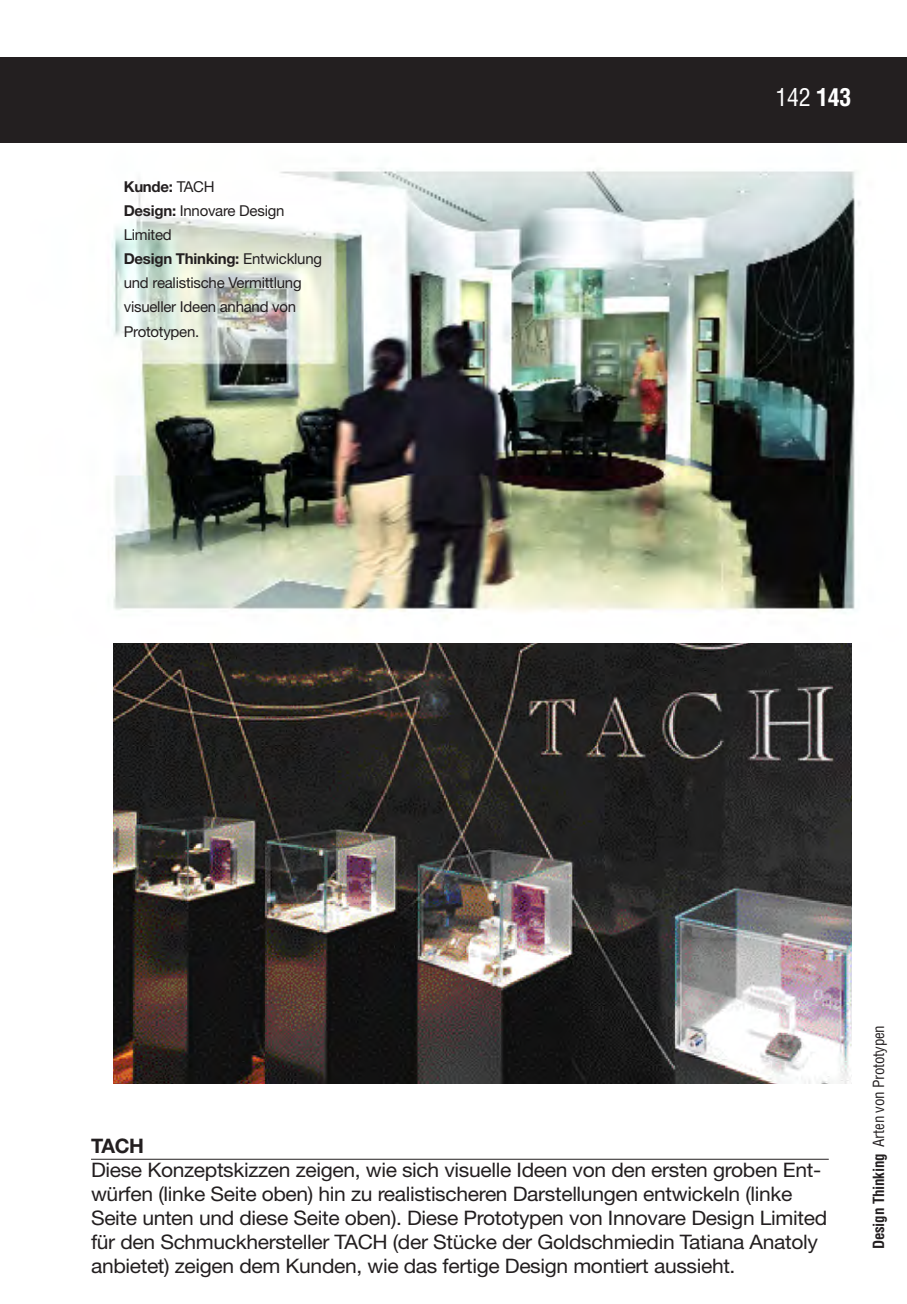
<style>
.page{position:relative;width:907px;height:1304px;background:#fff}
.page>*{position:absolute;margin:0;border:0;box-sizing:border-box;transform-origin:0 0}
.t1{font:condensed 24px "Helvetica";color:#fff}
.t2{font:20px/24px "Helvetica Neue";letter-spacing:-.015em;color:#231f20;scale:1.05 1}
.t3{font:15px/24px "Helvetica Neue";letter-spacing:-.015em;color:#231f20}
.t4{font:condensed 15px "Helvetica";letter-spacing:-.015em;color:#231f20}
.s1{font-weight:700}
</style>
<div class="page">
<img style="left:0;top:57px;width:906px;height:1103px">
<p class="t3" style="left:124px;top:176px;width:200px"><span class="s1">Kunde:</span> TACH<br><span class="s1">Design:</span> Innovare Design<br>Limited<br><span class="s1">Design Thinking:</span> Entwicklung und realistische Vermittlung visueller Ideen anhand von<br>Prototypen.</p>
<p class="t1" style="left:775px;top:84px;width:77px">142 <span class="s1">143</span></p>
<p class="t2" style="left:91px;top:1135px;width:702px"><span class="s1">TACH<br></span>Diese Konzeptskizzen zeigen, wie sich visuelle Ideen von den ersten groben Ent&shy;würfen (linke Seite oben) hin zu realistischeren Darstellungen entwickeln (linke Seite unten und diese Seite oben). Diese Prototypen von Innovare Design Limited für den Schmuckhersteller TACH (der Stücke der Goldschmiedin Tatiana Anatoly anbietet) zeigen dem Kunden, wie das fertige Design montiert aussieht.</p>
<p class="t4" style="left:869px;top:1248px;width:225px;rotate:-90deg"><span class="s1">Design Thinking</span> Arten von Prototypen</p>
</div>
